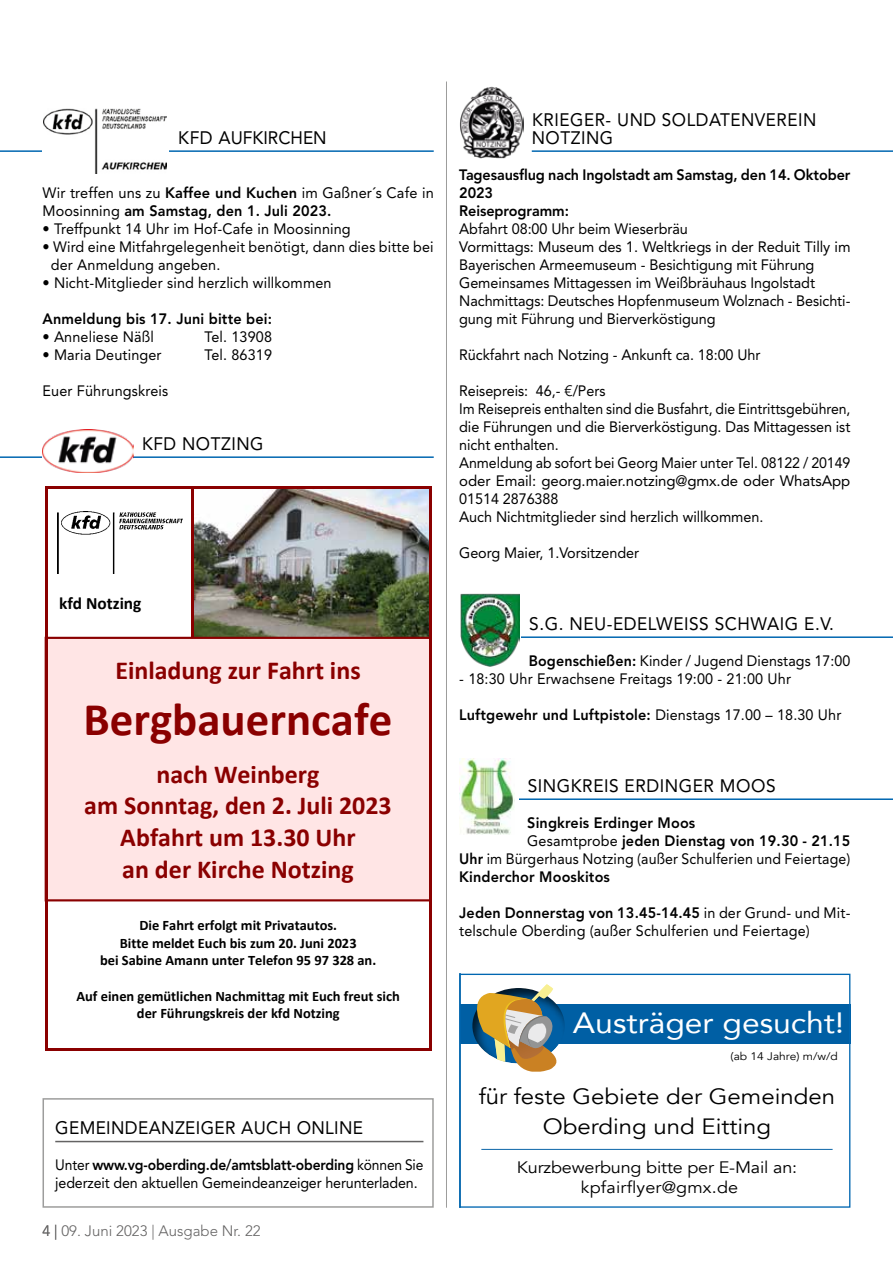
<style>
.page{position:relative;width:893px;height:1263px;background:#fff}
.page>*{position:absolute;margin:0;border:0;box-sizing:border-box;transform-origin:0 0}
.t1{font:700 46.95px "Calibri";color:#8a0000}
.t2{font:29.25px "Avenir";color:#fff;scale:1.09 1}
.t3{font:700 25.95px/31.7px "Calibri";color:#8a0000;text-align:center}
.t4{font:22.05px/29.2px "Avenir";color:#000;text-align:center;scale:1.09 1}
.t5{font:18px "Avenir LT Std";letter-spacing:.03em;color:#000;scale:.96 1}
.t6{font:18px/18px "Avenir LT Std";letter-spacing:.03em;color:#000;scale:.95 1}
.t7{font:18px "Avenir LT Std";color:#000;scale:.96 1}
.t8{font:700 17.25px "Calibri";color:#000}
.t9{font:16.5px/20px "Avenir";letter-spacing:-.01em;color:#000;text-align:center;scale:1.09 1}
.t10{font:15px/18px "Avenir LT Std";letter-spacing:-.005em;color:#000;scale:.96 1}
.t11{font:800 15px/18px "Avenir LT Std";letter-spacing:.01em;color:#000;scale:.96 1}
.t12{font:15px/18px "Avenir LT Std";letter-spacing:-.005em;color:#000;scale:.92 1}
.t13{font:15px/18px "Avenir LT Std";letter-spacing:-.005em;color:#000}
.t14{font:15px "Avenir LT Std";letter-spacing:-.005em;color:#000;scale:.94 1}
.t15{font:15px "Avenir LT Std";letter-spacing:-.005em;color:#000;scale:.95 1}
.t16{font:300 15px "Avenir LT Std";color:#646363}
.t17{font:700 14.4px/17.7px "Calibri";color:#000;text-align:center}
.t18{font:11.1px "Avenir";color:#000;scale:1.09 1}
.s1{font-weight:800}
.s2{font-weight:400}
</style>
<div class="page">
<hr style="left:446px;top:81px;width:1px;height:1127px;background:#9d9d9c">
<hr style="left:0;top:150px;width:434px;height:2px;background:#0067b1">
<hr style="left:0;top:456px;width:434px;height:2px;background:#0067b1">
<div style="left:43px;top:106px;width:126px;height:68px;background:#fff"></div>
<img style="left:43px;top:108px;width:123px;height:66px">
<img style="left:43px;top:430px;width:90px;height:42px">
<img style="left:193px;top:488px;width:236px;height:149px">
<img style="left:58px;top:512px;width:125px;height:61px">
<hr style="left:191px;top:487px;width:2px;height:151px;background:#8a0000">
<div style="left:47px;top:637px;width:382px;height:264px;background:#ffe5e5"></div>
<hr style="left:47px;top:486px;width:382px;height:2px;background:#8a0000">
<hr style="left:45px;top:488px;width:2px;height:560px;background:#8a0000">
<hr style="left:429px;top:488px;width:2px;height:560px;background:#8a0000">
<hr style="left:47px;top:1048px;width:382px;height:2px;background:#8a0000">
<hr style="left:532px;top:150px;width:361px;height:2px;background:#0067b1">
<hr style="left:459px;top:636px;width:434px;height:2px;background:#0067b1">
<hr style="left:459px;top:798px;width:434px;height:2px;background:#0067b1">
<img style="left:460px;top:87px;width:63px;height:72px">
<svg style="left:459px;top:594px;width:61px;height:48px"></svg>
<img style="left:460px;top:594px;width:59px;height:72px">
<div style="left:459px;top:758px;width:60px;height:77px;background:#fff"></div>
<img style="left:459px;top:758px;width:56px;height:77px">
<hr style="left:55px;top:1141px;width:368px;height:1px;background:#646363">
<div style="left:43px;top:1098px;width:391px;height:110px;border:2px solid #9d9d9c"></div>
<svg style="left:461px;top:1043px;width:387px;height:106px"></svg>
<div style="left:460px;top:1004px;width:390px;height:39px;background:#005fa4"></div>
<svg style="left:467px;top:984px;width:100px;height:88px"></svg>
<hr style="left:481px;top:1149px;width:352px;height:1px;background:#005fa4">
<div style="left:459px;top:974px;width:391px;height:234px;border:1px solid #0067b1"></div>
<p class="t7" style="left:178px;top:127px;width:156px">KFD AUFKIRCHEN</p>
<p class="t13" style="left:43px;top:184px;width:393px">Wir treffen uns zu <span class="s1">Kaffee und Kuchen</span> im Gaßner´s Cafe in<br>Moosinning <span class="s1">am Samstag, den 1. Juli 2023.</span></p>
<p class="t10" style="left:43px;top:220px;width:323px">• Treffpunkt 14 Uhr im Hof-Cafe in Moosinning</p>
<p class="t10" style="left:51px;top:238px;width:400px;text-indent:-8px">• Wird eine Mitfahrgelegenheit benötigt, dann dies bitte bei der Anmeldung angeben.</p>
<p class="t10" style="left:43px;top:274px;width:303px">• Nicht-Mitglieder sind herzlich willkommen</p>
<p class="t11" style="left:43px;top:310px;width:241px">Anmeldung bis 17. Juni bitte bei:</p>
<p class="t10" style="left:43px;top:328px;width:117px">• Anneliese Näßl</p>
<p class="t10" style="left:205px;top:328px;width:72px">Tel. 13908</p>
<p class="t10" style="left:43px;top:346px;width:126px">• Maria Deutinger</p>
<p class="t10" style="left:205px;top:346px;width:72px">Tel. 86319</p>
<p class="t10" style="left:43px;top:382px;width:133px">Euer Führungskreis</p>
<p class="t6" style="left:142px;top:435px;width:129px">KFD NOTZING</p>
<p class="t8" style="left:59px;top:591px;width:84px">kfd Notzing</p>
<h3 class="t3" style="left:115px;top:654px;width:247px">Einladung zur Fahrt ins</h3>
<h1 class="t1" style="left:83px;top:686px;width:311px">Bergbauerncafe</h1>
<h3 class="t3" style="left:84px;top:758px;width:309px">nach Weinberg<br>am Sonntag, den 2. Juli 2023<br>Abfahrt um 13.30 Uhr<br>an der Kirche Notzing</h3>
<p class="t17" style="left:100px;top:916px;width:278px">Die Fahrt erfolgt mit Privatautos.<br>Bitte meldet Euch bis zum 20. Juni 2023<br>bei Sabine Amann unter Telefon 95 97 328 an.</p>
<p class="t17" style="left:76px;top:987px;width:325px">Auf einen gemütlichen Nachmittag mit Euch freut sich der Führungskreis der kfd Notzing</p>
<p class="t5" style="left:55px;top:1118px;width:322px">GEMEINDEANZEIGER AUCH ONLINE</p>
<p class="t12" style="left:55px;top:1156px;width:402px">Unter <span class="s1">www.vg-oberding.de/amtsblatt-oberding</span> können Sie jederzeit den aktuellen Gemeindeanzeiger herunterladen.</p>
<p class="t16" style="left:43px;top:1222px;width:220px">4 | 09. Juni 2023 | Ausgabe Nr. 22</p>
<p class="t6" style="left:532px;top:111px;width:301px">KRIEGER- UND SOLDATENVEREIN<br>NOTZING</p>
<p class="t11" style="left:459px;top:166px;width:409px">Tagesausflug nach Ingolstadt am Samstag, den 14. Oktober<br>2023<br>Reiseprogramm:</p>
<p class="t10" style="left:459px;top:220px;width:409px">Abfahrt 08:00 Uhr beim Wieserbräu<br>Vormittags: Museum des 1. Weltkriegs in der Reduit Tilly im Bayerischen Armeemuseum - Besichtigung mit Führung Gemeinsames Mittagessen im Weißbräuhaus Ingolstadt Nachmittags: Deutsches Hopfenmuseum Wolznach - Besichti&shy;gung mit Führung und Bierverköstigung</p>
<p class="t10" style="left:459px;top:346px;width:315px">Rückfahrt nach Notzing - Ankunft ca. 18:00 Uhr</p>
<p class="t10" style="left:459px;top:382px;width:409px">Reisepreis: 46,- €/Pers<br>Im Reisepreis enthalten sind die Busfahrt, die Eintrittsgebühren, die Führungen und die Bierverköstigung. Das Mittagessen ist nicht enthalten.<br>Anmeldung ab sofort bei Georg Maier unter Tel. 08122 / 20149 oder Email: georg.maier.notzing@gmx.de oder WhatsApp 01514 2876388<br>Auch Nichtmitglieder sind herzlich willkommen.</p>
<p class="t10" style="left:459px;top:544px;width:189px">Georg Maier, 1.Vorsitzender</p>
<p class="t5" style="left:529px;top:613px;width:319px">S.G. NEU-EDELWEISS SCHWAIG E.V.</p>
<p class="t15" style="left:529px;top:652px;width:340px"><span class="s1">Bogenschießen:</span> Kinder / Jugend Dienstags 17:00</p>
<p class="t10" style="left:459px;top:670px;width:347px">- 18:30 Uhr Erwachsene Freitags 19:00 - 21:00 Uhr</p>
<p class="t11" style="left:459px;top:706px;width:400px">Luftgewehr und Luftpistole: <span class="s2">Dienstags 17.00 – 18.30 Uhr</span></p>
<p class="t5" style="left:528px;top:775px;width:260px">SINGKREIS ERDINGER MOOS</p>
<p class="t11" style="left:527px;top:814px;width:177px">Singkreis Erdinger Moos</p>
<p class="t11" style="left:527px;top:832px;width:338px"><span class="s2">Gesamtprobe</span> jeden Dienstag von 19.30 - 21.15</p>
<p class="t14" style="left:459px;top:850px;width:418px"><span class="s1">Uhr</span> im Bürgerhaus Notzing (außer Schulferien und Feiertage)</p>
<p class="t11" style="left:459px;top:868px;width:159px">Kinderchor Mooskitos</p>
<p class="t10" style="left:459px;top:904px;width:409px"><span class="s1">Jeden Donnerstag von 13.45-14.45</span> in der Grund- und Mit&shy;telschule Oberding (außer Schulferien und Feiertage)</p>
<h2 class="t2" style="left:573px;top:999px;width:250px">Austräger gesucht!</h2>
<p class="t18" style="left:730px;top:1050px;width:100px">(ab 14 Jahre) m/w/d</p>
<h3 class="t4" style="left:479px;top:1082px;width:328px">für feste Gebiete der Gemeinden<br>Oberding und Eitting</h3>
<p class="t9" style="left:517px;top:1158px;width:259px">Kurzbewerbung bitte per E-Mail an: kpfairflyer@gmx.de</p>
</div>
